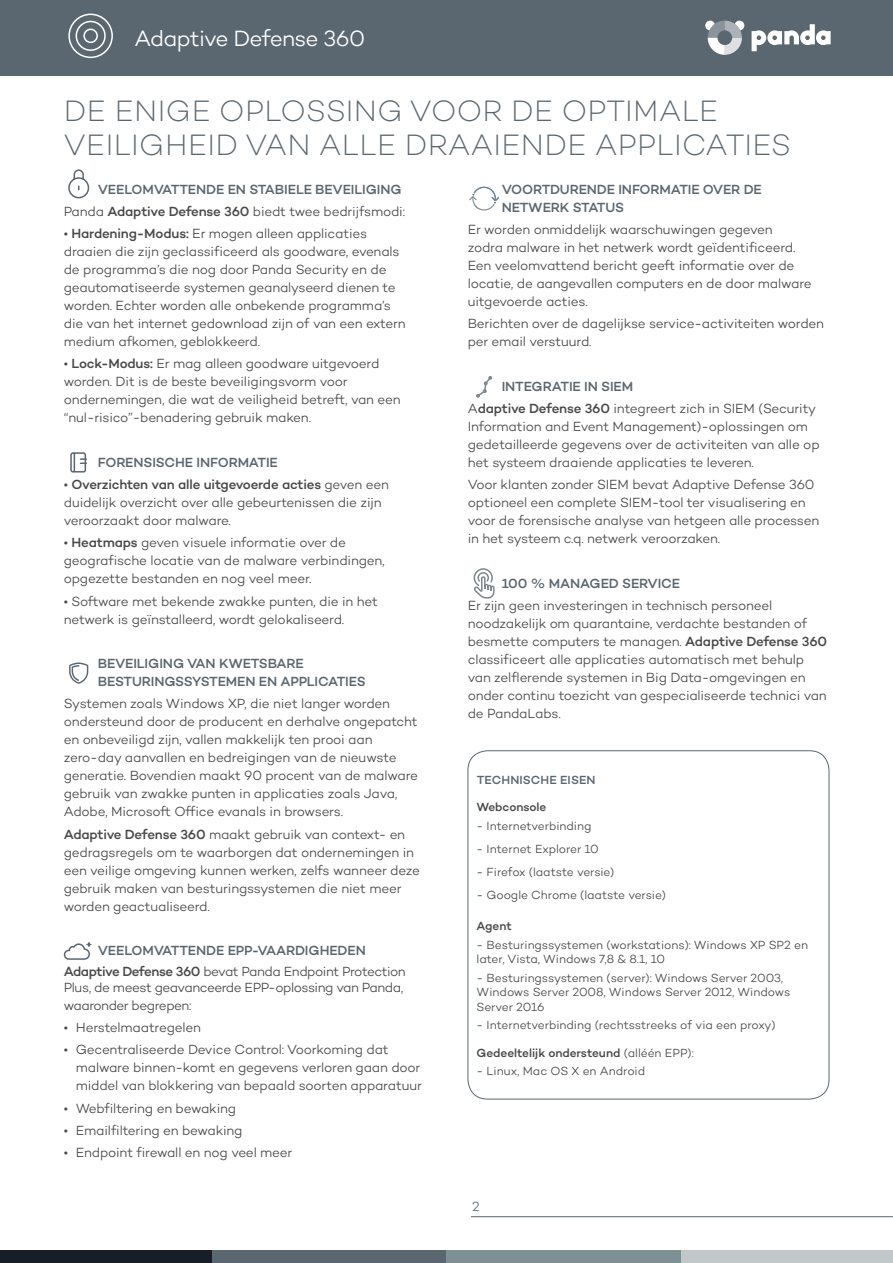
<style>
.page{position:relative;width:893px;height:1263px;background:#fff}
.page>*{position:absolute;margin:0;border:0;box-sizing:border-box;transform-origin:0 0}
.t1{font:200 30px/34.5px "Campton";letter-spacing:.01em;color:#5b6770}
.t2{font:300 22.5px "Campton";letter-spacing:-.035em;color:#fff}
.t3{font:300 13.5px/18px "Campton";letter-spacing:-.02em;color:#484948}
.t4{font:500 13.5px/18px "Campton";letter-spacing:-.01em;color:#5b6770}
.t5{font:300 13.5px "Campton";color:#5b6770}
.t6{font:300 12px/14.4px "Campton";letter-spacing:-.01em;color:#484948}
.t7{font:500 12px "Campton";letter-spacing:-.005em;color:#484948}
.t8{font:500 12px "Campton";letter-spacing:.01em;color:#5b6770}
.s1{font-weight:300;color:#484948}
.s2{color:#484948}
.s3{font-weight:500}
.s4{font-weight:500;color:#5b6770}
.s5{font-weight:300}
</style>
<div class="page">
<div style="left:0;top:1250px;width:212px;height:13px;background:#171e28"></div>
<div style="left:212px;top:1250px;width:234px;height:13px;background:#5b6770"></div>
<div style="left:446px;top:1250px;width:235px;height:13px;background:#7d9194"></div>
<div style="left:681px;top:1250px;width:212px;height:13px;background:#c2c8ca"></div>
<div style="left:0;top:0;width:893px;height:76px;background:#5b6770"></div>
<svg style="left:705px;top:21px;width:39px;height:34px"></svg>
<svg style="left:752px;top:24px;width:79px;height:27px"></svg>
<hr style="left:471px;top:1216px;width:422px;height:1px;background:#5b6770">
<svg style="left:68px;top:13px;width:45px;height:46px"></svg>
<div style="left:468px;top:750px;width:361px;height:349px;border:1px solid #5b6770;border-radius:20px"></div>
<svg style="left:68px;top:169px;width:22px;height:30px"></svg>
<svg style="left:70px;top:452px;width:17px;height:21px"></svg>
<svg style="left:69px;top:662px;width:19px;height:22px"></svg>
<svg style="left:63px;top:942px;width:29px;height:18px"></svg>
<svg style="left:473px;top:568px;width:22px;height:31px"></svg>
<svg style="left:476px;top:376px;width:16px;height:22px"></svg>
<svg style="left:469px;top:187px;width:30px;height:24px"></svg>
<h2 class="t2" style="left:134px;top:24px;width:232px">Adaptive Defense 360</h2>
<h1 class="t1" style="left:64px;top:93px;width:728px">DE ENIGE OPLOSSING VOOR DE OPTIMALE<br>VEILIGHEID VAN ALLE DRAAIENDE APPLICATIES</h1>
<p class="t4" style="left:64px;top:178px;width:343px;line-height:22.2px;text-align:right">VEELOMVATTENDE EN STABIELE BEVEILIGING<br><span class="s1">Panda</span> <span class="s2">Adaptive Defense 360</span> <span class="s1">biedt twee bedrijfsmodi:</span></p>
<p class="t3" style="left:64px;top:224px;width:343px">• <span class="s3">Hardening-Modus:</span> Er mogen alleen applicaties draaien die zijn geclassificeerd als goodware, evenals de programma’s die nog door Panda Security en de geautomatiseerde systemen geanalyseerd dienen te worden. Echter worden alle onbekende programma’s die van het internet gedownload zijn of van een extern medium afkomen, geblokkeerd.</p>
<p class="t3" style="left:64px;top:355px;width:338px">• <span class="s3">Lock-Modus:</span> Er mag alleen goodware uitgevoerd worden. Dit is de beste beveiligingsvorm voor ondernemingen, die wat de veiligheid betreft, van een “nul-risico”-benadering gebruik maken.</p>
<p class="t4" style="left:98px;top:453px;width:182px">FORENSISCHE INFORMATIE</p>
<p class="t3" style="left:64px;top:475px;width:327px">• <span class="s3">Overzichten van alle uitgevoerde acties</span> geven een duidelijk overzicht over alle gebeurtenissen die zijn veroorzaakt door malware.</p>
<p class="t3" style="left:64px;top:534px;width:322px">• <span class="s3">Heatmaps</span> geven visuele informatie over de geografische locatie van de malware verbindingen, opgezette bestanden en nog veel meer.</p>
<p class="t3" style="left:64px;top:592px;width:316px">• Software met bekende zwakke punten, die in het netwerk is geïnstalleerd, wordt gelokaliseerd.</p>
<p class="t4" style="left:98px;top:654px;width:269px">BEVEILIGING VAN KWETSBARE<br>BESTURINGSSYSTEMEN EN APPLICATIES</p>
<p class="t3" style="left:64px;top:695px;width:356px">Systemen zoals Windows XP, die niet langer worden ondersteund door de producent en derhalve ongepatcht en onbeveiligd zijn, vallen makkelijk ten prooi aan zero-day aanvallen en bedreigingen van de nieuwste generatie. Bovendien maakt 90 procent van de malware gebruik van zwakke punten in applicaties zoals Java, Adobe, Microsoft Office evanals in browsers.</p>
<p class="t3" style="left:64px;top:825px;width:358px"><span class="s3">Adaptive Defense 360</span> maakt gebruik van context- en gedragsregels om te waarborgen dat ondernemingen in een veilige omgeving kunnen werken, zelfs wanneer deze gebruik maken van besturingssystemen die niet meer worden geactualiseerd.</p>
<p class="t4" style="left:64px;top:940px;width:343px;line-height:20.4px;text-align:center">VEELOMVATTENDE EPP-VAARDIGHEDEN<br><span class="s2">Adaptive Defense 360</span> <span class="s1">bevat Panda Endpoint Protection</span></p>
<p class="t3" style="left:64px;top:978px;width:341px">Plus, de meest geavanceerde EPP-oplossing van Panda, waaronder begrepen:</p>
<p class="t3" style="left:64px;top:1018px;width:139px">• Herstelmaatregelen</p>
<p class="t3" style="left:76px;top:1040px;width:348px;text-indent:-12px">• Gecentraliseerde Device Control: Voorkoming dat malware binnen-komt en gegevens verloren gaan door middel van blokkering van bepaald soorten apparatuur</p>
<p class="t3" style="left:64px;top:1099px;width:174px">• Webfiltering en bewaking</p>
<p class="t3" style="left:64px;top:1121px;width:180px">• Emailfiltering en bewaking</p>
<p class="t3" style="left:64px;top:1143px;width:230px">• Endpoint firewall en nog veel meer</p>
<p class="t4" style="left:502px;top:180px;width:262px">VOORTDURENDE INFORMATIE OVER DE<br>NETWERK STATUS</p>
<p class="t3" style="left:468px;top:220px;width:346px">Er worden onmiddelijk waarschuwingen gegeven<br>zodra malware in het netwerk wordt geïdentificeerd.<br>Een veelomvattend bericht geeft informatie over de locatie, de aangevallen computers en de door malware uitgevoerde acties.</p>
<p class="t3" style="left:468px;top:314px;width:358px">Berichten over de dagelijkse service-activiteiten worden per email verstuurd.</p>
<p class="t3" style="left:468px;top:375px;width:350px;line-height:22.2px;text-indent:34px"><span class="s4">INTEGRATIE IN SIEM<br></span>A<span class="s3">daptive Defense 360</span> integreert zich in SIEM (Security</p>
<p class="t3" style="left:468px;top:417px;width:353px">Information and Event Management)-oplossingen om gedetailleerde gegevens over de activiteiten van alle op het systeem draaiende applicaties te leveren.</p>
<p class="t3" style="left:468px;top:475px;width:353px">Voor klanten zonder SIEM bevat Adaptive Defense 360 optioneel een complete SIEM-tool ter visualisering en voor de forensische analyse van hetgeen alle processen in het systeem c.q. netwerk veroorzaken.</p>
<p class="t4" style="left:502px;top:574px;width:180px">100 % MANAGED SERVICE</p>
<p class="t3" style="left:468px;top:596px;width:361px">Er zijn geen investeringen in technisch personeel noodzakelijk om quarantaine, verdachte bestanden of besmette computers te managen. <span class="s3">Adaptive Defense 360 </span>classificeert alle applicaties automatisch met behulp van zelflerende systemen in Big Data-omgevingen en onder continu toezicht van gespecialiseerde technici van de PandaLabs.</p>
<p class="t8" style="left:477px;top:772px;width:120px">TECHNISCHE EISEN</p>
<p class="t7" style="left:477px;top:800px;width:71px">Webconsole</p>
<p class="t6" style="left:477px;top:818px;width:116px">- Internetverbinding</p>
<p class="t6" style="left:477px;top:841px;width:124px">- Internet Explorer 10</p>
<p class="t6" style="left:477px;top:864px;width:139px">- Firefox (laatste versie)</p>
<p class="t6" style="left:477px;top:887px;width:191px">- Google Chrome (laatste versie)</p>
<p class="t7" style="left:477px;top:918px;width:37px">Agent</p>
<p class="t6" style="left:477px;top:937px;width:333px">- Besturingssystemen (workstations): Windows XP SP2 en later, Vista, Windows 7,8 &amp; 8.1, 10</p>
<p class="t6" style="left:477px;top:970px;width:315px">- Besturingssystemen (server): Windows Server 2003,<br>Windows Server 2008, Windows Server 2012, Windows<br>Server 2016</p>
<p class="t6" style="left:477px;top:1018px;width:300px">- Internetverbinding (rechtsstreeks of via een proxy)</p>
<p class="t7" style="left:477px;top:1045px;width:219px">Gedeeltelijk ondersteund <span class="s5">(alléén EPP):</span></p>
<p class="t6" style="left:477px;top:1064px;width:170px">- Linux, Mac OS X en Android</p>
<p class="t5" style="left:472px;top:1198px;width:9px">2</p>
</div>
